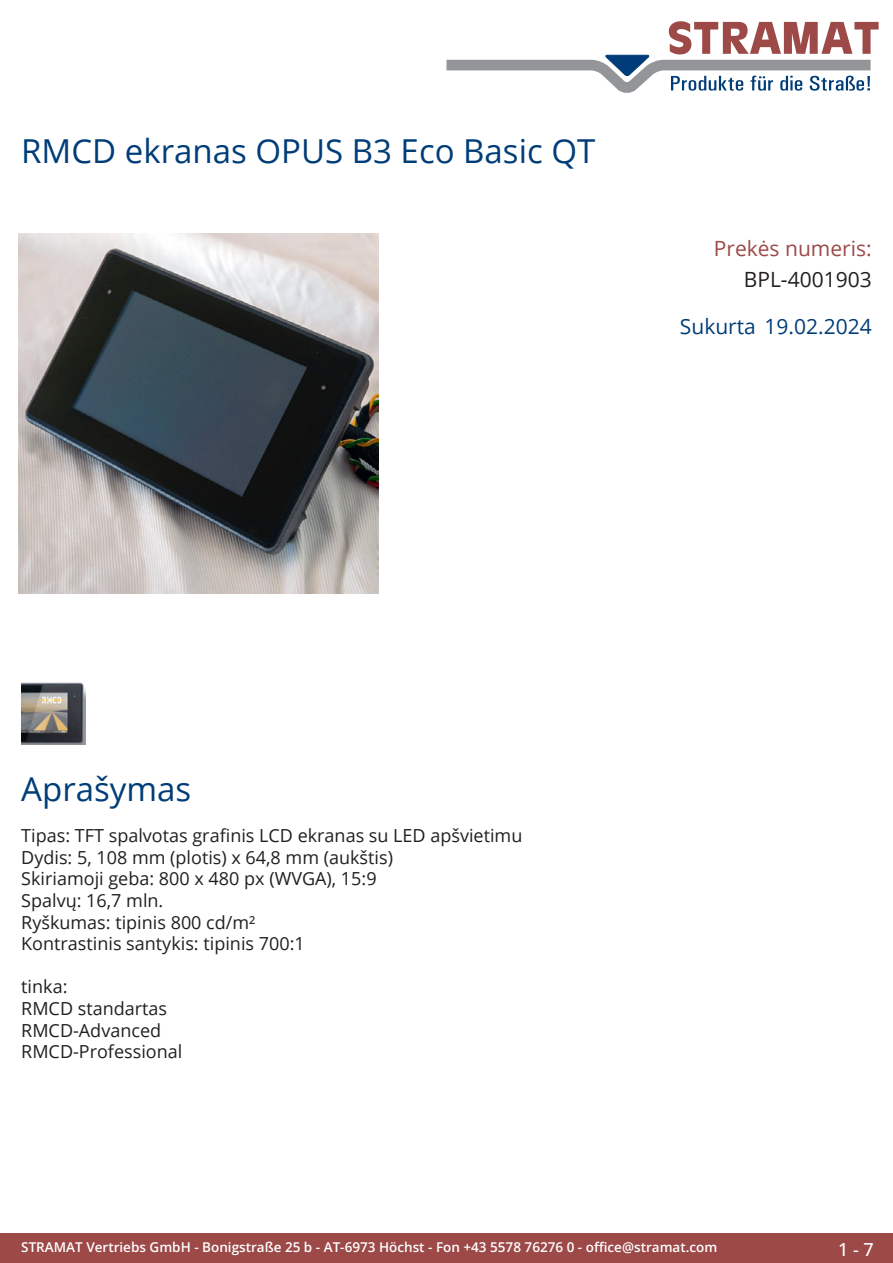
<style>
.page{position:relative;width:893px;height:1263px;background:#fff}
.page>*{position:absolute;margin:0;border:0;box-sizing:border-box;transform-origin:0 0}
.Produkttitel{font:33px "Open Sans";color:#003d78}
.Erstellungsdatum{font:21px "Open Sans";color:#003d78}
.TechDaten_Überschrif{font:21px "Open Sans";color:#9c4948}
.TechDaten_Inhalt{font:21px "Open Sans";color:#231f20}
.Beschreibung_Text{font:18px/21.6px "Open Sans";color:#231f20}
.t1{font:500 18px "Open Sans";color:#fff}
.t2{font:600 13.5px "Open Sans";color:#fff}
</style>
<div class="page">
<div style="left:0;top:1233px;width:893px;height:30px;background:#9c4948"></div>
<svg style="left:446px;top:21px;width:433px;height:72px"></svg>
<img style="left:18px;top:234px;width:360px;height:360px">
<img style="left:21px;top:682px;width:64px;height:62px">
<p class="Produkttitel" style="left:21px;top:128px;width:576px">RMCD ekranas OPUS B3 Eco Basic QT</p>
<p class="TechDaten_Überschrif" style="left:714px;top:234px;width:159px">Prekės numeris:</p>
<p class="TechDaten_Inhalt" style="left:744px;top:265px;width:129px">BPL-4001903</p>
<p class="Erstellungsdatum" style="left:680px;top:312px;width:193px">Sukurta 19.02.2024</p>
<p class="Produkttitel" style="left:21px;top:766px;width:172px">Aprašymas</p>
<p class="Beschreibung_Text" style="left:21px;top:824px;width:503px">Tipas: TFT spalvotas grafinis LCD ekranas su LED apšvietimu Dydis: 5, 108 mm (plotis) x 64,8 mm (aukštis)<br>Skiriamoji geba: 800 x 480 px (WVGA), 15:9<br>Spalvų: 16,7 mln.<br>Ryškumas: tipinis 800 cd/m²<br>Kontrastinis santykis: tipinis 700:1</p>
<p class="Beschreibung_Text" style="left:21px;top:975px;width:163px">tinka:<br>RMCD standartas<br>RMCD-Advanced<br>RMCD-Professional</p>
<p class="t2" style="left:21px;top:1238px;width:698px">STRAMAT Vertriebs GmbH - Bonigstraße 25 b - AT-6973 Höchst - Fon +43 5578 76276 0 - office@stramat.com</p>
<p class="t1" style="left:838px;top:1237px;width:37px">1 - 7</p>
</div>
